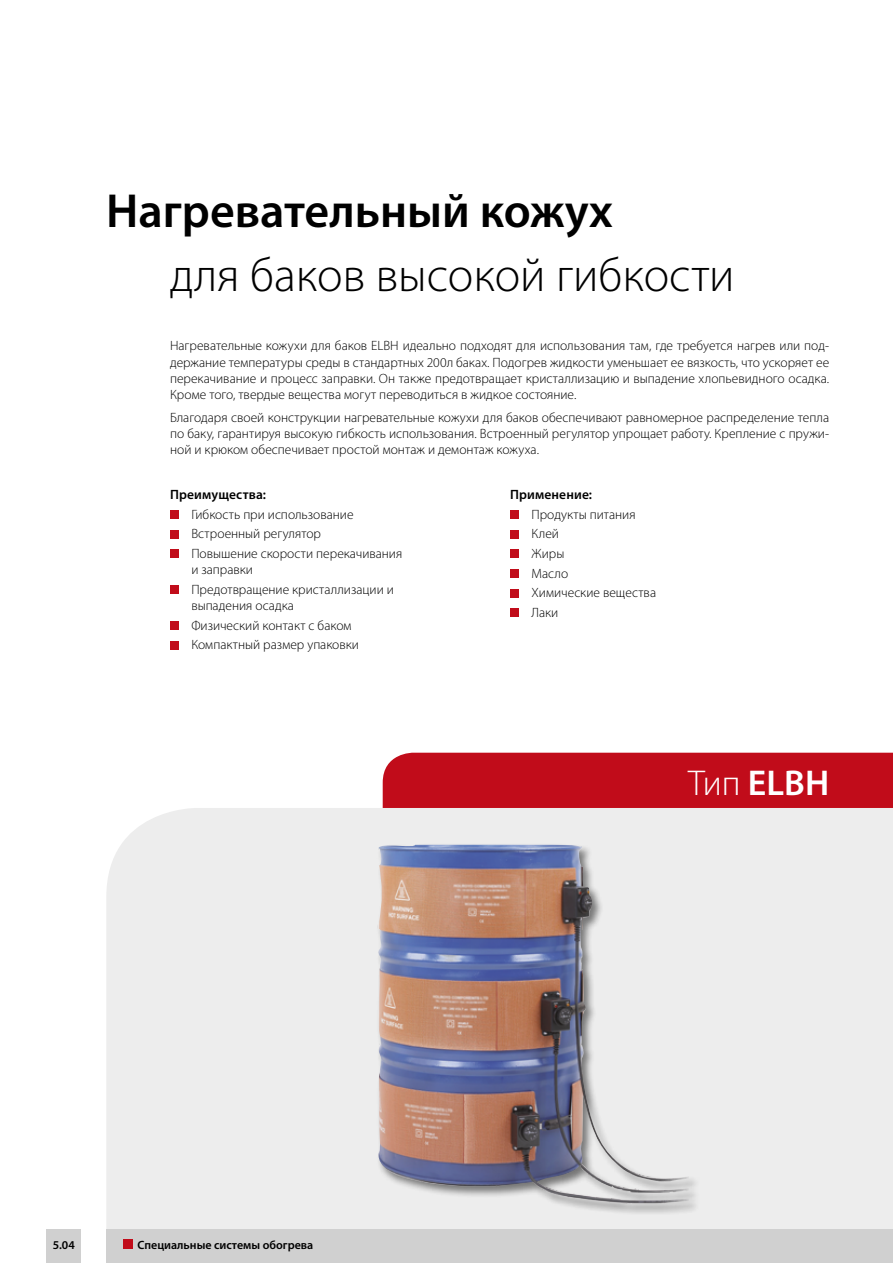
<style>
.page{position:relative;width:893px;height:1263px;background:#fff}
.page>*{position:absolute;margin:0;border:0;box-sizing:border-box;transform-origin:0 0}
.t1{font:300 48px "Myriad Pro";color:#000}
.t2{font:600 48px "Myriad Pro";color:#000}
.t3{font:600 36px "Myriad Pro";color:#fff}
.t4{font:300 13.5px/19.6px "Myriad Pro";color:#000}
.t5{font:600 13.5px "Myriad Pro";letter-spacing:.01em;color:#000}
.t6{font:600 12px "Myriad Pro";color:#000}
.s1{font-weight:300}
</style>
<div class="page">
<div style="left:383px;top:753px;width:510px;height:55px;background:#c10c1a"></div>
<div style="left:106px;top:808px;width:787px;height:421px;background:#ededed"></div>
<div style="left:376px;top:843px;width:325px;height:372px;background:#000;opacity:.5"></div>
<img style="left:376px;top:844px;width:313px;height:359px">
<div style="left:47px;top:1229px;width:34px;height:34px;background:#d0d0d0"></div>
<div style="left:106px;top:1229px;width:787px;height:34px;background:#d0d0d0"></div>
<div style="left:123px;top:1239px;width:9px;height:10px;background:#c10c1a"></div>
<div style="left:170px;top:510px;width:8px;height:9px;background:#c10c1a"></div>
<div style="left:170px;top:530px;width:8px;height:8px;background:#c10c1a"></div>
<div style="left:170px;top:550px;width:8px;height:8px;background:#c10c1a"></div>
<div style="left:170px;top:585px;width:8px;height:9px;background:#c10c1a"></div>
<div style="left:170px;top:621px;width:8px;height:9px;background:#c10c1a"></div>
<div style="left:170px;top:641px;width:8px;height:8px;background:#c10c1a"></div>
<div style="left:510px;top:510px;width:9px;height:9px;background:#c10c1a"></div>
<div style="left:510px;top:530px;width:9px;height:8px;background:#c10c1a"></div>
<div style="left:510px;top:550px;width:9px;height:8px;background:#c10c1a"></div>
<div style="left:510px;top:569px;width:9px;height:9px;background:#c10c1a"></div>
<div style="left:510px;top:589px;width:9px;height:8px;background:#c10c1a"></div>
<div style="left:510px;top:608px;width:9px;height:9px;background:#c10c1a"></div>
<h1 class="t2" style="left:106px;top:181px;width:508px">Нагревательный кожух</h1>
<h1 class="t1" style="left:170px;top:249px;width:566px">для баков высокой гибкости</h1>
<p class="t4" style="left:170px;top:338px;width:661px;line-height:16.2px;text-align:justify">Нагревательные кожухи для баков ELBH идеально подходят для использования там, где требуется нагрев или под&shy;держание температуры среды в стандартных 200л баках. Подогрев жидкости уменьшает ее вязкость, что ускоряет ее перекачивание и процесс заправки. Он также предотвращает кристаллизацию и выпадение хлопьевидного осадка.<br>Кроме того, твердые вещества могут переводиться в жидкое состояние.</p>
<p class="t4" style="left:170px;top:410px;width:661px;line-height:16.2px;text-align:justify">Благодаря своей конструкции нагревательные кожухи для баков обеспечивают равномерное распределение тепла по баку, гарантируя высокую гибкость использования. Встроенный регулятор упрощает работу. Крепление с пружи&shy;ной и крюком обеспечивает простой монтаж и демонтаж кожуха.</p>
<p class="t5" style="left:170px;top:486px;width:97px">Преимущества:</p>
<p class="t4" style="left:191px;top:505px;width:213px">Гибкость при использование<br>Встроенный регулятор<br>Повышение скорости перекачивания</p>
<p class="t4" style="left:191px;top:560px;width:204px">и заправки<br>Предотвращение кристаллизации и</p>
<p class="t4" style="left:191px;top:596px;width:169px">выпадения осадка<br>Физический контакт с баком<br>Компактный размер упаковки</p>
<p class="t5" style="left:510px;top:486px;width:83px">Применение:</p>
<p class="t4" style="left:531px;top:505px;width:126px">Продукты питания<br>Клей<br>Жиры<br>Масло<br>Химические вещества<br>Лаки</p>
<h2 class="t3" style="left:688px;top:759px;width:142px"><span class="s1">Тип</span> ELBH</h2>
<p class="t6" style="left:53px;top:1237px;width:24px">5.04</p>
<p class="t6" style="left:137px;top:1237px;width:177px">Специальные системы обогрева</p>
</div>
